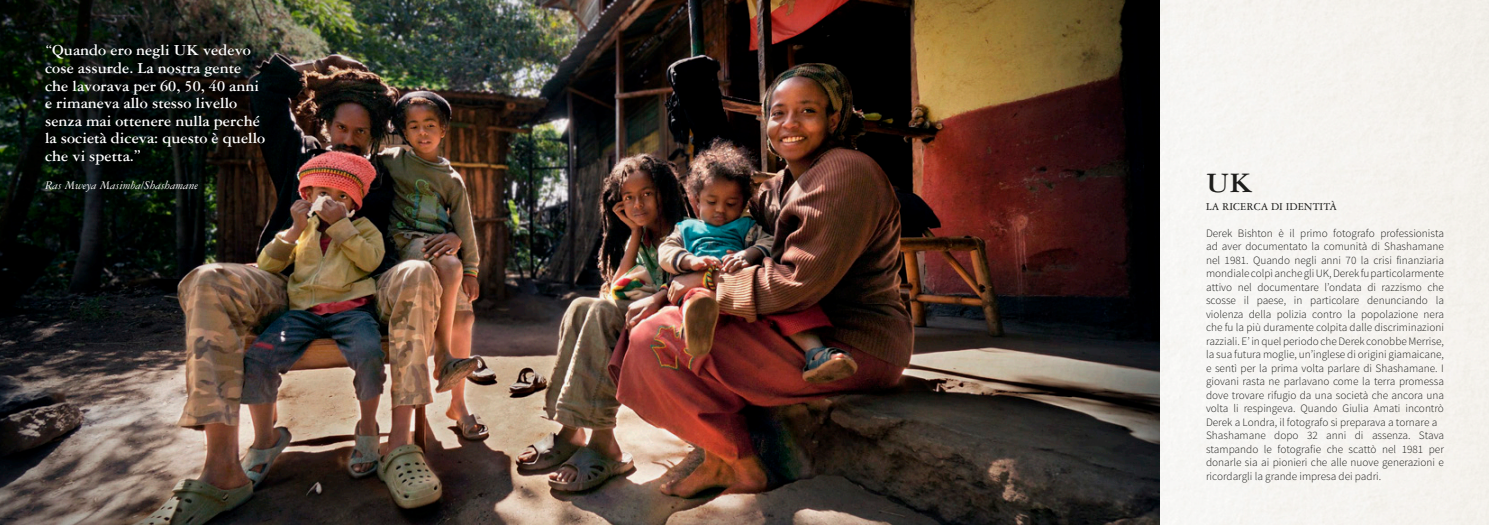
<style>
.page{position:relative;width:1489px;height:525px;background:#fff}
.page>*{position:absolute;margin:0;border:0;box-sizing:border-box;transform-origin:0 0}
.t1{font:700 30px "Garamond 3 LT Std";color:#1d1d1b}
.t2{font:700 16.25px/17.5px "Garamond 3 LT Std";color:#fff}
.t3{font:italic 12.5px "Garamond 3 LT Std";color:#fff}
.t4{font:300 11.25px/13.5px "Source Sans Pro";color:#1d1d1b}
.t5{font:11.25px "Garamond 3 LT Std";color:#1d1d1b}
.s1{font-size:17.5px}
</style>
<div class="page">
<div style="left:1159px;top:0;width:329px;height:524px;background:#f6f4f0"></div>
<img style="left:0;top:0;width:1159px;height:524px">
<h2 class="t2" style="left:45px;top:42px;width:222px">“Quando ero negli UK vedevo cose assurde. La nostra gente che lavorava per 60, 50, 40 anni e rimaneva allo stesso livello senza mai ottenere nulla perché la società diceva: questo è quello che vi spetta.<span class="s1">”</span></h2>
<p class="t3" style="left:45px;top:179px;width:154px">Ras Mweya Masimba/Shashamane</p>
<h1 class="t1" style="left:1205px;top:166px;width:48px">UK</h1>
<p class="t5" style="left:1205px;top:200px;width:132px">LA RICERCA DI IDENTITÀ</p>
<p class="t4" style="left:1205px;top:226px;width:239px">Derek Bishton è il primo fotografo professionista ad aver documentato la comunità di Shashamane nel 1981. Quando negli anni 70 la crisi finanziaria mondiale colpì anche gli UK, Derek fu particolarmente attivo nel documentare l’ondata di razzismo che scosse il paese, in particolare denunciando la violenza della polizia contro la popolazione nera che fu la più duramente colpita dalle discriminazioni razziali. E’ in quel periodo che Derek conobbe Merrise, la sua futura moglie, un’inglese di origini giamaicane, e sentì per la prima volta parlare di Shashamane. I giovani rasta ne parlavano come la terra promessa dove trovare rifugio da una società che ancora una volta li respingeva. Quando Giulia Amati incontrò Derek a Londra, il fotografo si preparava a tornare a Shashamane dopo 32 anni di assenza. Stava stampando le fotografie che scattò nel 1981 per donarle sia ai pionieri che alle nuove generazioni e ricordargli la grande impresa dei padri.</p>
</div>
